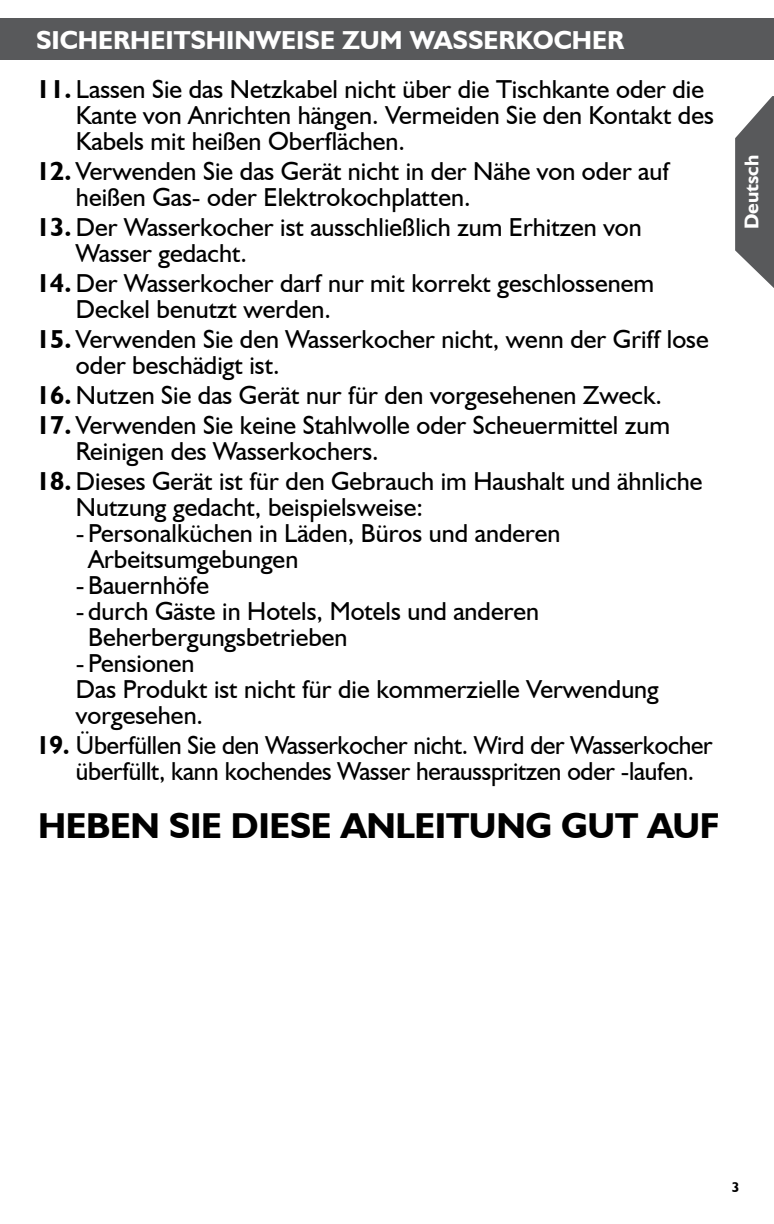
<style>
.page{position:relative;width:774px;height:1224px;background:#fff}
.page>*{position:absolute;margin:0;border:0;box-sizing:border-box;transform-origin:0 0}
.t1{font:700 36px "Humanist 521 BT";letter-spacing:-.01em;color:#000}
.t2{font:26px/26px "Humanist 521 BT";color:#000}
.t3{font:700 26px "Humanist 521 BT";color:#fff}
.t4{font:700 20px "Humanist 521 BT";color:#fff}
.t5{font:700 14px "Humanist 521 BT";color:#000}
.s1{font-weight:700}
</style>
<div class="page">
<svg style="left:735px;top:96px;width:39px;height:192px"></svg>
<div style="left:0;top:18px;width:774px;height:42px;background:#58595b"></div>
<p class="t3" style="left:36px;top:24px;width:590px">SICHERHEITSHINWEISE ZUM WASSERKOCHER</p>
<p class="t2" style="left:76px;top:75px;width:639px;text-indent:-40px"><span class="s1">11.</span> Lassen Sie das Netzkabel nicht über die Tischkante oder die<br>Kante von Anrichten hängen. Vermeiden Sie den Kontakt des<br>Kabels mit heißen Oberflächen.</p>
<p class="t2" style="left:76px;top:157px;width:595px;text-indent:-40px"><span class="s1">12.</span> Verwenden Sie das Gerät nicht in der Nähe von oder auf heißen Gas- oder Elektrokochplatten.</p>
<p class="t2" style="left:76px;top:213px;width:567px;text-indent:-40px"><span class="s1">13.</span> Der Wasserkocher ist ausschließlich zum Erhitzen von<br>Wasser gedacht.</p>
<p class="t2" style="left:76px;top:269px;width:580px;text-indent:-40px"><span class="s1">14.</span> Der Wasserkocher darf nur mit korrekt geschlossenem<br>Deckel benutzt werden.</p>
<p class="t2" style="left:76px;top:325px;width:634px;text-indent:-40px"><span class="s1">15.</span> Verwenden Sie den Wasserkocher nicht, wenn der Griff lose oder beschädigt ist.</p>
<p class="t2" style="left:36px;top:381px;width:628px"><span class="s1">16.</span> Nutzen Sie das Gerät nur für den vorgesehenen Zweck.</p>
<p class="t2" style="left:76px;top:411px;width:596px;text-indent:-40px"><span class="s1">17.</span> Verwenden Sie keine Stahlwolle oder Scheuermittel zum<br>Reinigen des Wasserkochers.</p>
<p class="t2" style="left:36px;top:467px;width:668px"><span class="s1">18.</span> Dieses Gerät ist für den Gebrauch im Haushalt und ähnliche</p>
<p class="t2" style="left:76px;top:493px;width:349px">Nutzung gedacht, beispielsweise:</p>
<p class="t2" style="left:76px;top:519px;width:486px">-Personalküchen in Läden, Büros und anderen</p>
<p class="t2" style="left:88px;top:545px;width:212px">Arbeitsumgebungen</p>
<p class="t2" style="left:76px;top:571px;width:135px">-Bauernhöfe</p>
<p class="t2" style="left:76px;top:597px;width:465px">-durch Gäste in Hotels, Motels und anderen</p>
<p class="t2" style="left:88px;top:623px;width:261px">Beherbergungsbetrieben</p>
<p class="t2" style="left:76px;top:649px;width:120px">-Pensionen</p>
<p class="t2" style="left:76px;top:675px;width:584px">Das Produkt ist nicht für die kommerzielle Verwendung</p>
<p class="t2" style="left:76px;top:701px;width:129px">vorgesehen.</p>
<p class="t2" style="left:76px;top:731px;width:638px;text-indent:-40px"><span class="s1">19.</span> Überfüllen Sie den Wasserkocher nicht. Wird der Wasserkocher überfüllt, kann kochendes Wasser herausspritzen oder -laufen.</p>
<h1 class="t1" style="left:38px;top:803px;width:149px">HEBEN SIE</h1>
<h1 class="t1" style="left:231px;top:803px;width:46px">DIESE</h1>
<h1 class="t1" style="left:341px;top:803px;width:50px">ANLEITUNG</h1>
<h1 class="t1" style="left:561px;top:803px;width:27px">GUT</h1>
<h1 class="t1" style="left:647px;top:803px;width:48px">AUF</h1>
<p class="t4" style="left:739px;top:229px;width:76px;rotate:-90deg">DEUTSCH</p>
<p class="t5" style="left:732px;top:1178px;width:9px">3</p>
</div>
